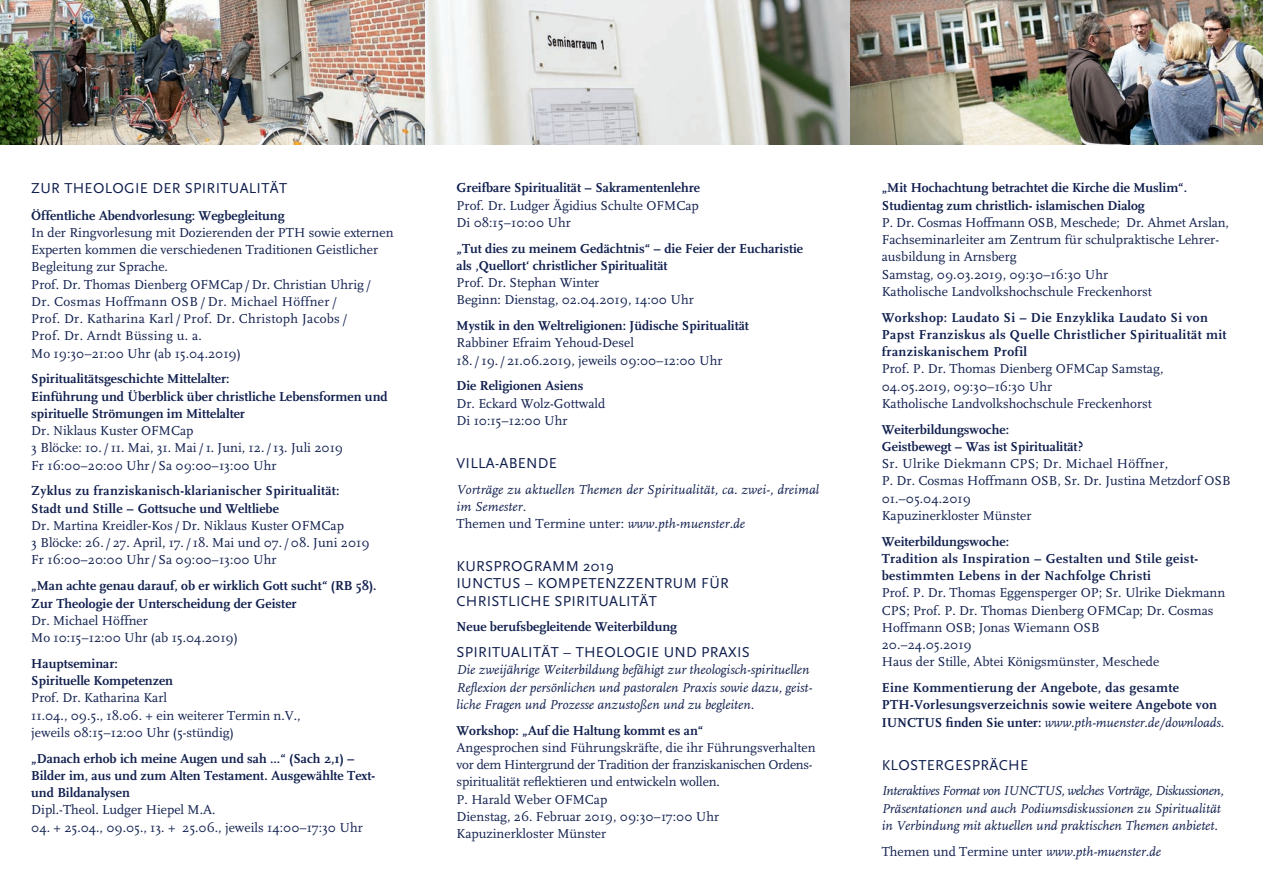
<style>
.page{position:relative;width:1263px;height:893px;background:#fff}
.page>*{position:absolute;margin:0;border:0;box-sizing:border-box;transform-origin:0 0}
.t1{font:15px/17.2px "Scala Sans";letter-spacing:.02em;color:#0f1e4d}
.t2{font:13.5px/17.2px "Scala";color:#0f1e4d}
.t3{font:700 13.5px/17.2px "Scala";color:#0f1e4d}
.t4{font:italic 13.5px/17.2px "Scala";color:#0f1e4d}
.t5{font:700 13.5px/17.2px "Scala";letter-spacing:.02em;color:#0f1e4d}
.t6{font:700 13.5px/17.2px "Scala";letter-spacing:.03em;color:#0f1e4d}
.s1{font-style:normal}
.s2{font-weight:400;font-style:italic}
.s3{font-style:italic}
</style>
<div class="page">
<img style="left:0;top:0;width:1263px;height:144px">
<p class="t1" style="left:31px;top:180px;width:257px">ZUR THEOLOGIE DER SPIRITUALITÄT</p>
<p class="t3" style="left:31px;top:207px;width:255px">Öffentliche Abendvorlesung: Wegbegleitung</p>
<p class="t2" style="left:31px;top:224px;width:364px">In der Ringvorlesung mit Dozierenden der PTH sowie externen Experten kommen die verschiedenen Traditionen Geistlicher Begleitung zur Sprache.<br>Prof. Dr. Thomas Dienberg OFMCap/Dr. Christian Uhrig/ Dr. Cosmas Hoffmann OSB / Dr. Michael Höffner /<br>Prof. Dr. Katharina Karl / Prof. Dr. Christoph Jacobs /<br>Prof. Dr. Arndt Büssing u. a.<br>Mo 19:30–21:00 Uhr (ab 15.04.2019)</p>
<p class="t3" style="left:31px;top:370px;width:358px">Spiritualitätsgeschichte Mittelalter:<br>Einführung und Überblick über christliche Lebensformen und spirituelle Strömungen im Mittelalter</p>
<p class="t2" style="left:31px;top:423px;width:313px">Dr. Niklaus Kuster OFMCap<br>3 Blöcke: 10. / 11. Mai, 31. Mai / 1. Juni, 12. / 13. Juli 2019<br>Fr 16:00–20:00 Uhr /Sa 09:00–13:00 Uhr</p>
<p class="t5" style="left:31px;top:483px;width:310px">Zyklus zu franziskanisch-klarianischer Spiritualität:<br>Stadt und Stille – Gottsuche und Weltliebe</p>
<p class="t2" style="left:31px;top:517px;width:340px">Dr. Martina Kreidler-Kos /Dr. Niklaus Kuster OFMCap<br>3 Blöcke: 26. /27. April, 17. / 18. Mai und 07. /08. Juni 2019<br>Fr 16:00–20:00 Uhr /Sa 09:00–13:00 Uhr</p>
<p class="t3" style="left:31px;top:577px;width:347px">„Man achte genau darauf, ob er wirklich Gott sucht“ (RB 58).<br>Zur Theologie der Unterscheidung der Geister</p>
<p class="t2" style="left:31px;top:612px;width:208px">Dr. Michael Höffner<br>Mo 10:15–12:00 Uhr (ab 15.04.2019)</p>
<p class="t3" style="left:31px;top:655px;width:143px">Hauptseminar:<br>Spirituelle Kompetenzen</p>
<p class="t2" style="left:31px;top:690px;width:271px">Prof. Dr. Katharina Karl<br>11.04., 09.5., 18.06. + ein weiterer Termin n.V., jeweils 08:15–12:00 Uhr (5-stündig)</p>
<p class="t3" style="left:31px;top:750px;width:345px">„Danach erhob ich meine Augen und sah ...“ (Sach 2,1) –<br>Bilder im, aus und zum Alten Testament. Ausgewählte Text&shy;und Bildanalysen</p>
<p class="t2" style="left:31px;top:802px;width:186px">Dipl.-Theol. Ludger Hiepel M.A.</p>
<p class="t2" style="left:31px;top:819px;width:333px">04. + 25.04., 09.05., 13. + 25.06., jeweils 14:00–17:30 Uhr</p>
<p class="t3" style="left:456px;top:179px;width:245px">Greifbare Spiritualität – Sakramentenlehre</p>
<p class="t2" style="left:456px;top:197px;width:244px">Prof. Dr. Ludger Ägidius Schulte OFMCap<br>Di 08:15–10:00 Uhr</p>
<p class="t3" style="left:456px;top:240px;width:348px">„Tut dies zu meinem Gedächtnis“ – die Feier der Eucharistie als ,Quellort‘ christlicher Spiritualität</p>
<p class="t2" style="left:456px;top:275px;width:239px">Prof. Dr. Stephan Winter<br>Beginn: Dienstag, 02.04.2019, 14:00 Uhr</p>
<p class="t3" style="left:456px;top:317px;width:294px">Mystik in den Weltreligionen: Jüdische Spiritualität</p>
<p class="t2" style="left:456px;top:335px;width:179px">Rabbiner Efraim Yehoud-Desel</p>
<p class="t2" style="left:456px;top:352px;width:267px">18. / 19. /21.06.2019, jeweils 09:00–12:00 Uhr</p>
<p class="t3" style="left:456px;top:377px;width:128px">Die Religionen Asiens</p>
<p class="t2" style="left:456px;top:395px;width:150px">Dr. Eckard Wolz-Gottwald<br>Di 10:15–12:00 Uhr</p>
<p class="t1" style="left:456px;top:455px;width:102px">VILLA-ABENDE</p>
<p class="t4" style="left:456px;top:481px;width:364px">Vorträge zu aktuellen Themen der Spiritualität, ca. zwei-, dreimal im Semester.<br><span class="s1">Themen und Termine unter:</span> www.pth-muenster.de</p>
<p class="t1" style="left:456px;top:558px;width:274px">KURSPROGRAMM 2019<br>IUNCTUS – KOMPETENZZENTRUM FÜR<br>CHRISTLICHE SPIRITUALITÄT</p>
<p class="t3" style="left:456px;top:618px;width:222px">Neue berufsbegleitende Weiterbildung</p>
<p class="t1" style="left:456px;top:644px;width:295px">SPIRITUALITÄT – THEOLOGIE UND PRAXIS</p>
<p class="t4" style="left:456px;top:662px;width:357px">Die zweijährige Weiterbildung befähigt zur theologisch-spirituellen<br>Reflexion der persönlichen und pastoralen Praxis sowie dazu, geist&shy;liche Fragen und Prozesse anzustoßen und zu begleiten.</p>
<p class="t3" style="left:456px;top:722px;width:248px">Workshop: „Auf die Haltung kommt es an“</p>
<p class="t2" style="left:456px;top:739px;width:360px">Angesprochen sind Führungskräfte, die ihr Führungsverhalten vor dem Hintergrund der Tradition der franziskanischen Ordens&shy;spiritualität reflektieren und entwickeln wollen.<br>P. Harald Weber OFMCap<br>Dienstag, 26. Februar 2019, 09:30–17:00 Uhr Kapuzinerkloster Münster</p>
<p class="t3" style="left:882px;top:179px;width:307px">„Mit Hochachtung betrachtet die Kirche die Muslim“.<br>Studientag zum christlich- islamischen Dialog</p>
<p class="t2" style="left:882px;top:214px;width:349px">P. Dr. Cosmas Hoffmann OSB, Meschede; Dr. Ahmet Arslan, Fachseminarleiter am Zentrum für schulpraktische Lehrer&shy;ausbildung in Arnsberg<br>Samstag, 09.03.2019, 09:30–16:30 Uhr<br>Katholische Landvolkshochschule Freckenhorst</p>
<p class="t6" style="left:882px;top:309px;width:346px">Workshop: Laudato Si – Die Enzyklika Laudato Si von<br>Papst Franziskus als Quelle Christlicher Spiritualität mit franziskanischem Profil</p>
<p class="t2" style="left:882px;top:361px;width:283px">Prof. P. Dr. Thomas Dienberg OFMCap Samstag,<br>04.05.2019, 09:30–16:30 Uhr<br>Katholische Landvolkshochschule Freckenhorst</p>
<p class="t3" style="left:882px;top:421px;width:203px">Weiterbildungswoche:<br>Geistbewegt – Was ist Spiritualität?</p>
<p class="t2" style="left:882px;top:456px;width:350px">Sr. Ulrike Diekmann CPS; Dr. Michael Höffner,<br>P. Dr. Cosmas Hoffmann OSB, Sr. Dr. Justina Metzdorf OSB 01.–05.04.2019<br>Kapuzinerkloster Münster</p>
<p class="t6" style="left:882px;top:533px;width:318px">Weiterbildungswoche:<br>Tradition als Inspiration – Gestalten und Stile geist&shy;bestimmten Lebens in der Nachfolge Christi</p>
<p class="t2" style="left:882px;top:585px;width:345px">Prof. P. Dr. Thomas Eggensperger OP; Sr. Ulrike Diekmann CPS; Prof. P. Dr. Thomas Dienberg OFMCap; Dr. Cosmas Hoffmann OSB; Jonas Wiemann OSB<br>20.–24.05.2019<br>Haus der Stille, Abtei Königsmünster, Meschede</p>
<p class="t5" style="left:882px;top:679px;width:344px">Eine Kommentierung der Angebote, das gesamte<br>PTH-Vorlesungsverzeichnis sowie weitere Angebote von<br>IUNCTUS finden Sie unter: <span class="s2">www.pth-muenster.de/downloads.</span></p>
<p class="t1" style="left:882px;top:756px;width:148px">KLOSTERGESPRÄCHE</p>
<p class="t4" style="left:882px;top:783px;width:344px">Interaktives Format von IUNCTUS, welches Vorträge, Diskussionen,<br>Präsentationen und auch Podiumsdiskussionen zu Spiritualität in Verbindung mit aktuellen und praktischen Themen anbietet.</p>
<p class="t2" style="left:882px;top:843px;width:281px">Themen und Termine unter <span class="s3">www.pth-muenster.de</span></p>
</div>
